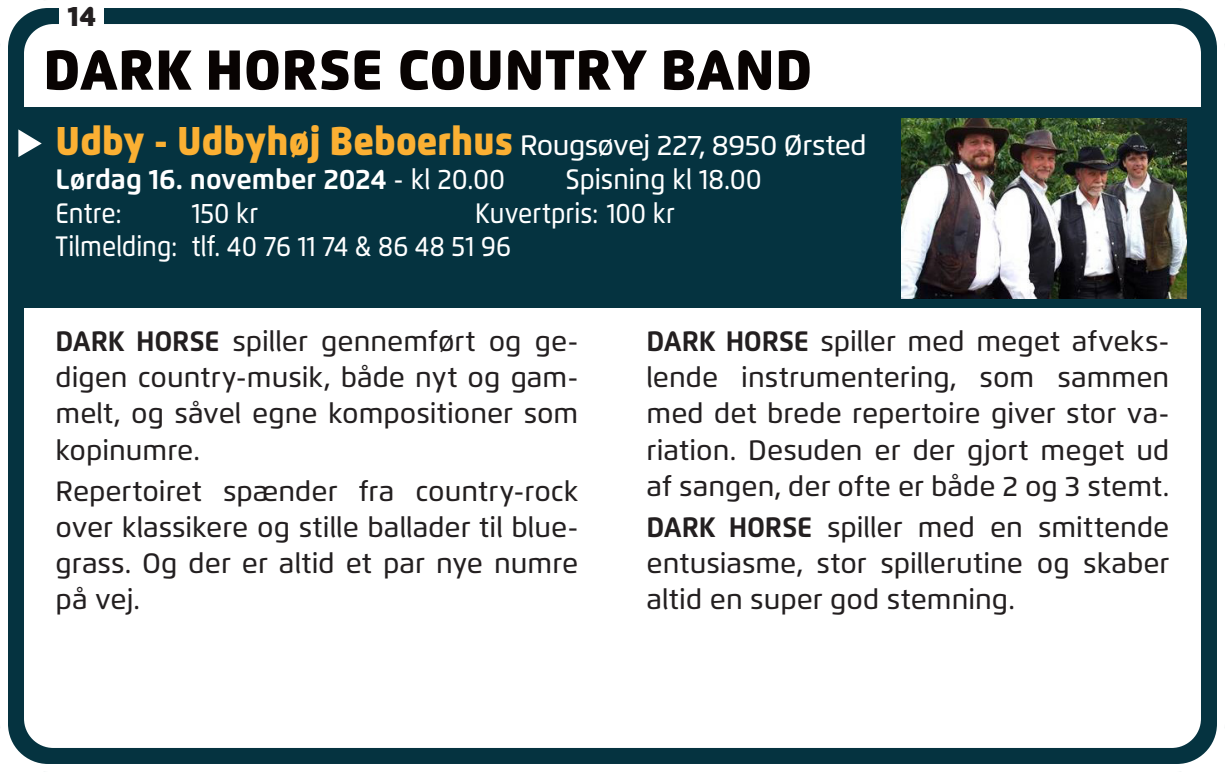
<style>
.page{position:relative;width:1225px;height:772px;background:#fff}
.page>*{position:absolute;margin:0;border:0;box-sizing:border-box;transform-origin:0 0}
.Headline{font:900 56px "Flexo";color:#080302}
.Brød{font:500 28px/36px "Flexo";color:#231f20;text-align:justify}
.Entre{font:500 28px "Flexo";color:#fff;scale:.88 1}
.Adresse{font:500 28px "Flexo";letter-spacing:-.01em;color:#fff}
.Adresse-2{font:700 28px "Flexo";color:#fff}
.Adresse-3{font:500 28px "Flexo";letter-spacing:-.01em;color:#fff;scale:.92 1}
.t1{font:900 28px "Flexo";color:#231f20}
.s1{font-weight:900;font-size:40px;color:#fbb033}
.s2{font-weight:500}
.s3{font-weight:700}
</style>
<div class="page">
<div style="left:0;top:0;width:1225px;height:771px;border:24px solid #053340;border-radius:41px"></div>
<div style="left:7px;top:107px;width:1212px;height:200px;background:#053340"></div>
<svg style="left:18px;top:129px;width:24px;height:28px"></svg>
<div style="left:0;top:0;width:1225px;height:771px;border:8px solid #fff;border-radius:44px"></div>
<div style="left:60px;top:0;width:44px;height:31px;background:#fff"></div>
<img style="left:901px;top:118px;width:285px;height:180px">
<p class="t1" style="left:68px;top:-1px;width:30px">14</p>
<p class="Headline" style="left:43px;top:36px;width:771px">DARK HORSE COUNTRY BAND</p>
<p class="Adresse" style="left:56px;top:128px;width:812px"><span class="s1">Udby - Udbyhøj Beboerhus</span> Rougsøvej 227, 8950 Ørsted</p>
<p class="Adresse-2" style="left:56px;top:162px;width:451px">Lørdag 16. november 2024 <span class="s2">- kl 20.00</span></p>
<p class="Adresse-3" style="left:566px;top:162px;width:214px">Spisning kl 18.00</p>
<p class="Entre" style="left:56px;top:196px;width:77px">Entre:</p>
<p class="Entre" style="left:192px;top:196px;width:77px">150 kr</p>
<p class="Entre" style="left:475px;top:196px;width:228px">Kuvertpris: 100 kr</p>
<p class="Entre" style="left:56px;top:229px;width:519px">Tilmelding: tlf. 40 76 11 74 &amp; 86 48 51 96</p>
<p class="Brød" style="left:56px;top:323px;width:524px"><span class="s3">DARK HORSE</span> spiller gennemført og ge&shy;digen country-musik, både nyt og gam&shy;melt, og såvel egne kompositioner som kopinumre.</p>
<p class="Brød" style="left:56px;top:473px;width:524px">Repertoiret spænder fra country-rock over klassikere og stille ballader til blue&shy;grass. Og der er altid et par nye numre på vej.</p>
<p class="Brød" style="left:646px;top:323px;width:524px"><span class="s3">DARK HORSE</span> spiller med meget afveks&shy;lende instrumentering, som sammen med det brede repertoire giver stor va&shy;riation. Desuden er der gjort meget ud af sangen, der ofte er både 2 og 3 stemt.</p>
<p class="Brød" style="left:646px;top:509px;width:524px"><span class="s3">DARK HORSE</span> spiller med en smittende entusiasme, stor spillerutine og skaber altid en super god stemning.</p>
</div>
